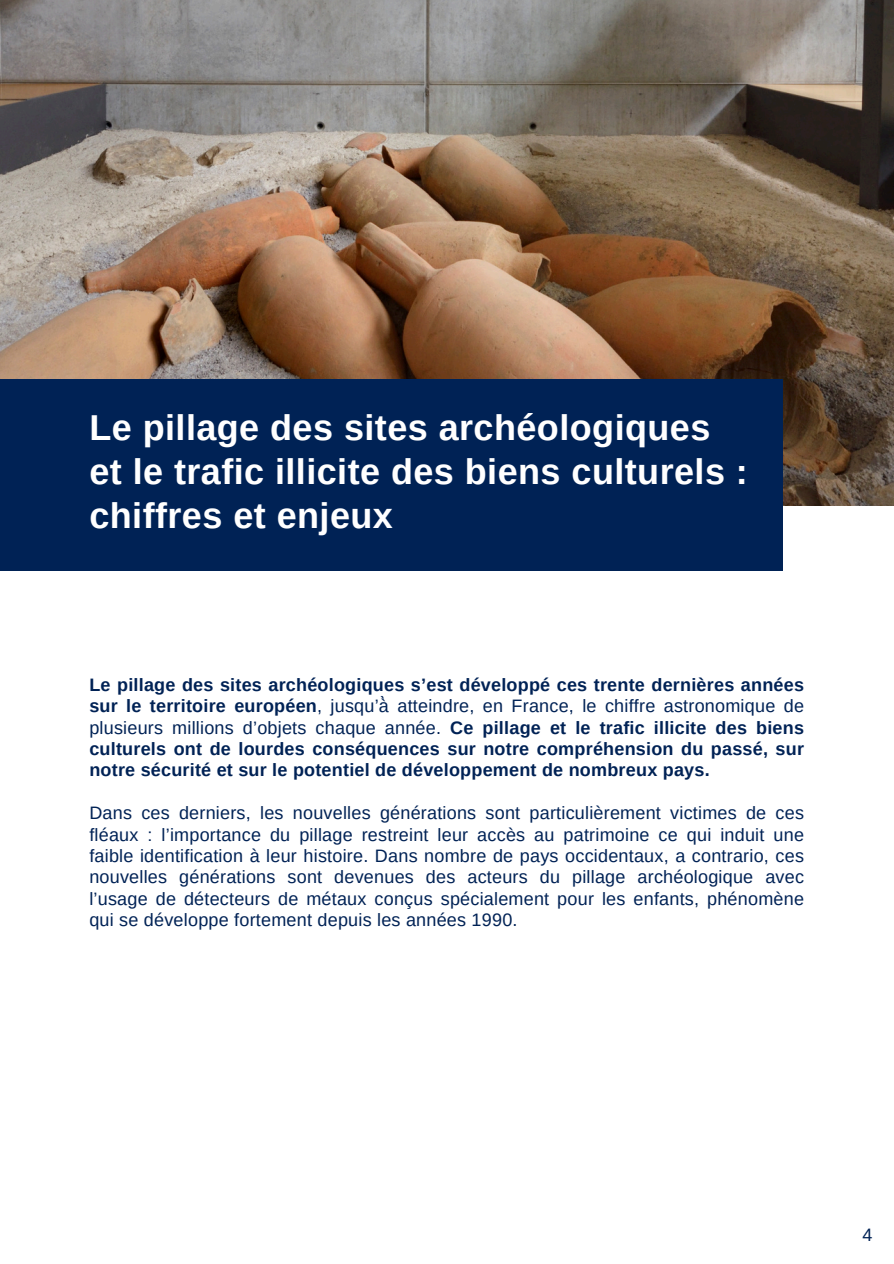
<style>
.page{position:relative;width:894px;height:1264px;background:#fff}
.page>*{position:absolute;margin:0;border:0;box-sizing:border-box;transform-origin:0 0}
.t1{font:700 36px/43.8px "Arimo";letter-spacing:.015em;color:#fff}
.t2{font:18px/21.3px "Arimo";letter-spacing:.01em;color:#025;text-align:justify}
.t3{font:700 18px/21.3px "Arimo";letter-spacing:.015em;color:#025;text-align:justify}
.s1{font-weight:400}
</style>
<div class="page">
<img style="left:0;top:0;width:893px;height:505px">
<div style="left:0;top:379px;width:782px;height:191px;background:#025"></div>
<h1 class="t1" style="left:89px;top:406px;width:660px">Le pillage des sites archéologiques et le trafic illicite des biens culturels : chiffres et enjeux</h1>
<p class="t3" style="left:89px;top:674px;width:716px">Le pillage des sites archéologiques s’est développé ces trente dernières années sur le territoire européen<span class="s1">, jusqu’à̀ atteindre, en France, le chiffre astronomique de plusieurs millions d’objets chaque année.</span> Ce pillage et le trafic illicite des biens culturels ont de lourdes conséquences sur notre compréhension du passé, sur notre sécurité et sur le potentiel de développement de nombreux pays.</p>
<p class="t2" style="left:89px;top:802px;width:716px">Dans ces derniers, les nouvelles générations sont particulièrement victimes de ces fléaux : l’importance du pillage restreint leur accès au patrimoine ce qui induit une faible identification à leur histoire. Dans nombre de pays occidentaux, a contrario, ces nouvelles générations sont devenues des acteurs du pillage archéologique avec l’usage de détecteurs de métaux conçus spécialement pour les enfants, phénomène qui se développe fortement depuis les années 1990.</p>
<p class="t2" style="left:862px;top:1224px;width:12px">4</p>
</div>
